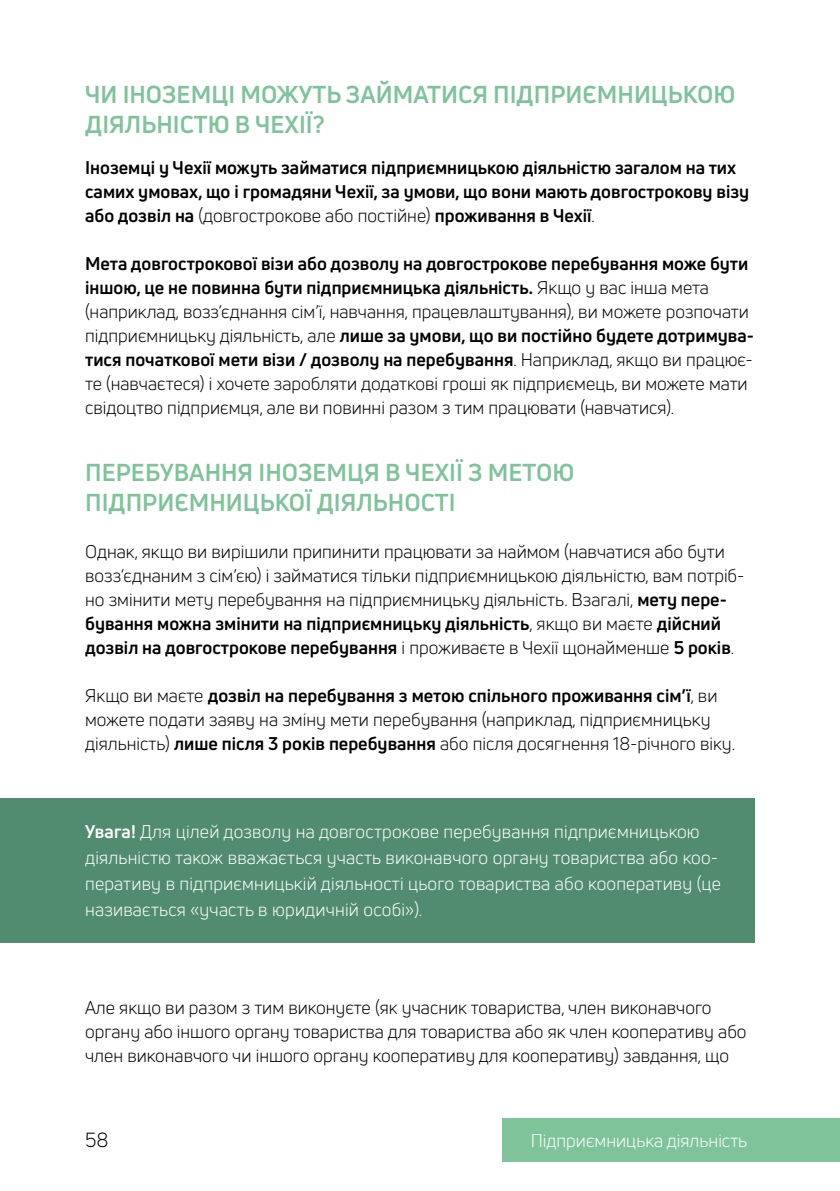
<style>
.page{position:relative;width:840px;height:1191px;background:#fff}
.page>*{position:absolute;margin:0;border:0;box-sizing:border-box;transform-origin:0 0}
.t1{font:700 24px/30px "Uni Neue";color:#7ec39a}
.t2{font:20px "Uni Neue";color:#000}
.t3{font:18px/24px "Uni Neue";color:#000}
.t4{font:18px/26px "Uni Neue";letter-spacing:.01em;color:#fff}
.t5{font:700 18px/24px "Uni Neue";color:#000}
.s1{font-weight:400}
.s2{font-weight:700}
</style>
<div class="page">
<div style="left:0;top:798px;width:754px;height:144px;background:#528c70"></div>
<div style="left:502px;top:1117px;width:337px;height:44px;background:#7ec39a"></div>
<h1 class="t1" style="left:85px;top:79px;width:651px">ЧИ ІНОЗЕМЦІ МОЖУТЬ ЗАЙМАТИСЯ ПІДПРИЄМНИЦЬКОЮ<br>ДІЯЛЬНІСТЮ В ЧЕХІЇ?</h1>
<p class="t5" style="left:85px;top:155px;width:665px">Іноземці у Чехії можуть займатися підприємницькою діяльністю загалом на тих самих умовах, що і громадяни Чехії, за умови, що вони мають довгострокову візу або дозвіл на <span class="s1">(довгострокове або постійне)</span> проживання в Чехії<span class="s1">.</span></p>
<p class="t3" style="left:85px;top:252px;width:670px"><span class="s2">Мета довгострокової візи або дозволу на довгострокове перебування може бути іншою, це не повинна бути підприємницька діяльність.</span> Якщо у вас інша мета (наприклад, возз’єднання сім’ї, навчання, працевлаштування), ви можете розпочати підприємницьку діяльність, але <span class="s2">лише за умови, що ви постійно будете дотримува&shy;тися початкової мети візи / дозволу на перебування</span>. Наприклад, якщо ви працює&shy;те (навчаєтеся) і хочете заробляти додаткові гроші як підприємець, ви можете мати свідоцтво підприємця, але ви повинні разом з тим працювати (навчатися).</p>
<h1 class="t1" style="left:85px;top:456px;width:490px">ПЕРЕБУВАННЯ ІНОЗЕМЦЯ В ЧЕХІЇ З МЕТОЮ<br>ПІДПРИЄМНИЦЬКОЇ ДІЯЛЬНОСТІ</h1>
<p class="t3" style="left:85px;top:540px;width:660px">Однак, якщо ви вирішили припинити працювати за наймом (навчатися або бути возз’єднаним з сім’єю) і займатися тільки підприємницькою діяльністю, вам потріб&shy;но змінити мету перебування на підприємницьку діяльність. Взагалі, <span class="s2">мету пере&shy;бування можна змінити на підприємницьку діяльність</span>, якщо ви маєте <span class="s2">дійсний дозвіл на довгострокове перебування</span> і проживаєте в Чехії щонайменше <span class="s2">5 років</span>.</p>
<p class="t3" style="left:85px;top:684px;width:651px">Якщо ви маєте <span class="s2">дозвіл на перебування з метою спільного проживання сім’ї</span>, ви можете подати заяву на зміну мети перебування (наприклад, підприємницьку діяльність) <span class="s2">лише після 3 років перебування</span> або після досягнення 18-річного віку.</p>
<p class="t4" style="left:85px;top:818px;width:637px"><span class="s2">Увага!</span> Для цілей дозволу на довгострокове перебування підприємницькою діяльністю також вважається участь виконавчого органу товариства або коо&shy;перативу в підприємницькій діяльності цього товариства або кооперативу (це називається «участь в юридичній особі»).</p>
<p class="t3" style="left:85px;top:996px;width:662px">Але якщо ви разом з тим виконуєте (як учасник товариства, член виконавчого органу або іншого органу товариства для товариства або як член кооперативу або член виконавчого чи іншого органу кооперативу для кооперативу) завдання, що</p>
<p class="t2" style="left:85px;top:1128px;width:25px">58</p>
<p class="t4" style="left:530px;top:1127px;width:218px">Підприємницька діяльність</p>
</div>
